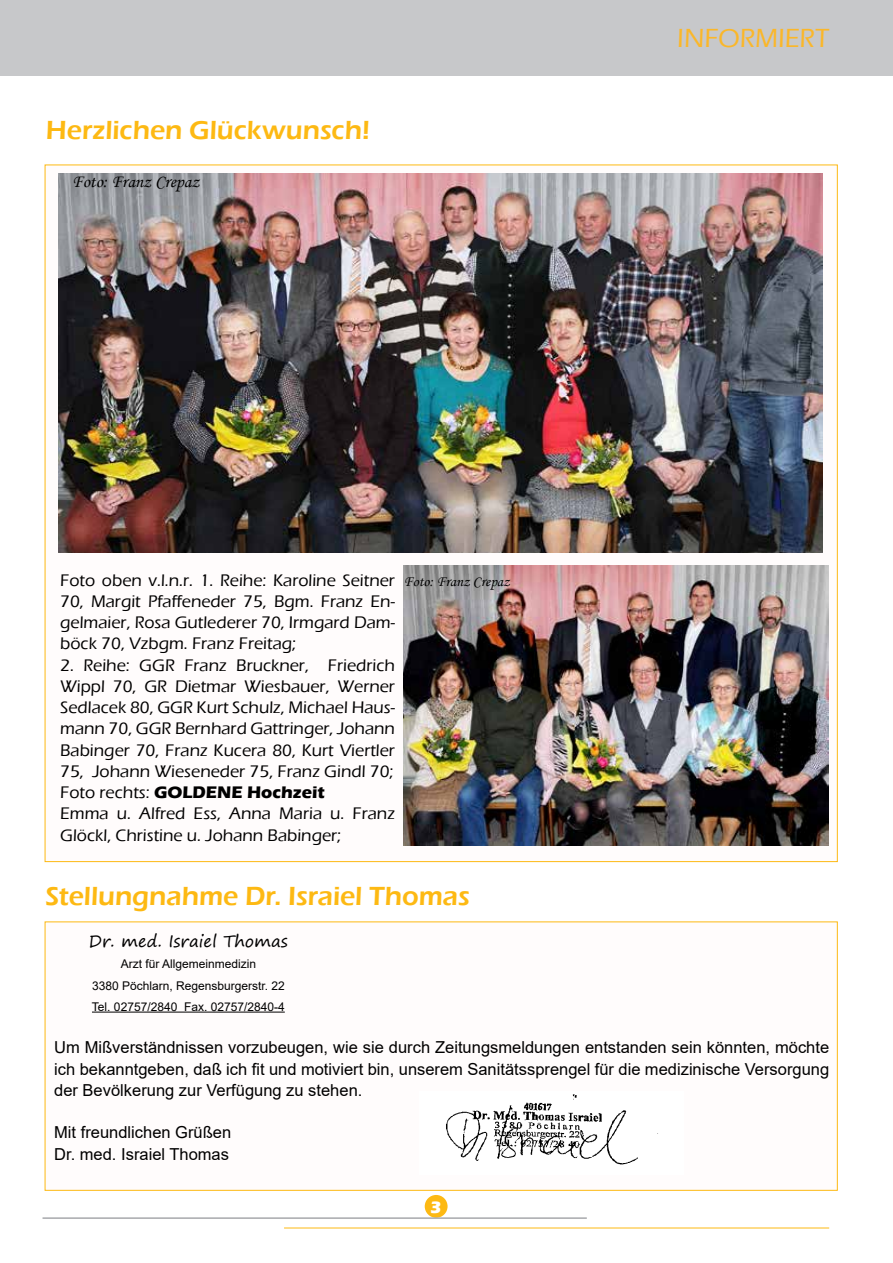
<style>
.page{position:relative;width:893px;height:1263px;background:#fff}
.page>*{position:absolute;margin:0;border:0;box-sizing:border-box;transform-origin:0 0}
.t1{font:600 27px "Eras ITC";color:#fdb913}
.t2{font:500 27px "Eras ITC";color:#fbb729}
.t3{font:18px "Monotype Corsiva";color:#000}
.t4{font:500 17.25px/21.3px "Eras ITC";color:#000;text-align:justify}
.t5{font:700 17.25px "Eras ITC";color:#fff}
.t6{font:16.5px/21.3px "Arial";color:#000;text-align:justify}
.t7{font:16.5px "Segoe Print";color:#000}
.t8{font:15px "Monotype Corsiva";color:#000}
.t9{font:12px/21.3px "Arial";color:#000;text-align:center}
.s1{font-weight:700}
</style>
<div class="page">
<div style="left:0;top:0;width:893px;height:75px;background:#c7c8ca"></div>
<div style="left:425px;top:1195px;width:23px;height:23px;background:#fdb913;border-radius:50%"></div>
<hr style="left:284px;top:1227px;width:545px;height:1px;background:#fdb913">
<hr style="left:43px;top:1217px;width:544px;height:2px;background:#a7a9ac">
<div style="left:45px;top:921px;width:793px;height:270px;background:#fffcfc;border:1px solid #fdb913"></div>
<img style="left:446px;top:1094px;width:212px;height:71px">
<hr style="left:92px;top:1012px;width:193px;height:1px;background:#000">
<img style="left:59px;top:173px;width:764px;height:380px">
<img style="left:404px;top:566px;width:424px;height:279px">
<h1 class="t1" style="left:46px;top:115px;width:326px">Herzlichen Glückwunsch!</h1>
<p class="t3" style="left:72px;top:171px;width:129px">Foto: Franz Crepaz</p>
<p class="t4" style="left:60px;top:569px;width:336px">Foto oben v.l.n.r. 1. Reihe: Karoline Seitner 70, Margit Pfaffeneder 75, Bgm. Franz En&shy;gelmaier, Rosa Gutlederer 70, Irmgard Dam&shy;böck 70, Vzbgm. Franz Freitag;</p>
<p class="t4" style="left:60px;top:654px;width:336px;text-align:left">2. Reihe: GGR Franz Bruckner, Friedrich Wippl 70, GR Dietmar Wiesbauer, Werner Sedlacek 80, GGR Kurt Schulz, Michael Haus&shy;mann 70, GGR Bernhard Gattringer, Johann Babinger 70, Franz Kucera 80, Kurt Viertler 75, Johann Wieseneder 75, Franz Gindl 70; Foto rechts: <span class="s1">GOLDENE Hochzeit<br></span>Emma u. Alfred Ess, Anna Maria u. Franz Glöckl, Christine u. Johann Babinger;</p>
<p class="t8" style="left:404px;top:572px;width:107px">Foto: Franz Crepaz</p>
<h1 class="t1" style="left:45px;top:880px;width:426px">Stellungnahme Dr. Israiel Thomas</h1>
<p class="t7" style="left:89px;top:926px;width:200px">Dr. med. Israiel Thomas</p>
<p class="t9" style="left:92px;top:953px;width:194px">Arzt für Allgemeinmedizin<br>3380 Pöchlarn, Regensburgerstr. 22<br>Tel. 02757/2840 Fax. 02757/2840-4</p>
<h1 class="t2" style="left:677px;top:23px;width:153px">INFORMIERT</h1>
<p class="t6" style="left:54px;top:1037px;width:776px">Um Mißverständnissen vorzubeugen, wie sie durch Zeitungsmeldungen entstanden sein könnten, möchte ich bekanntgeben, daß ich fit und motiviert bin, unserem Sanitätssprengel für die medizinische Versorgung der Bevölkerung zur Verfügung zu stehen.</p>
<p class="t6" style="left:54px;top:1122px;width:178px">Mit freundlichen Grüßen<br>Dr. med. Israiel Thomas</p>
<p class="t5" style="left:430px;top:1198px;width:13px">3</p>
</div>
